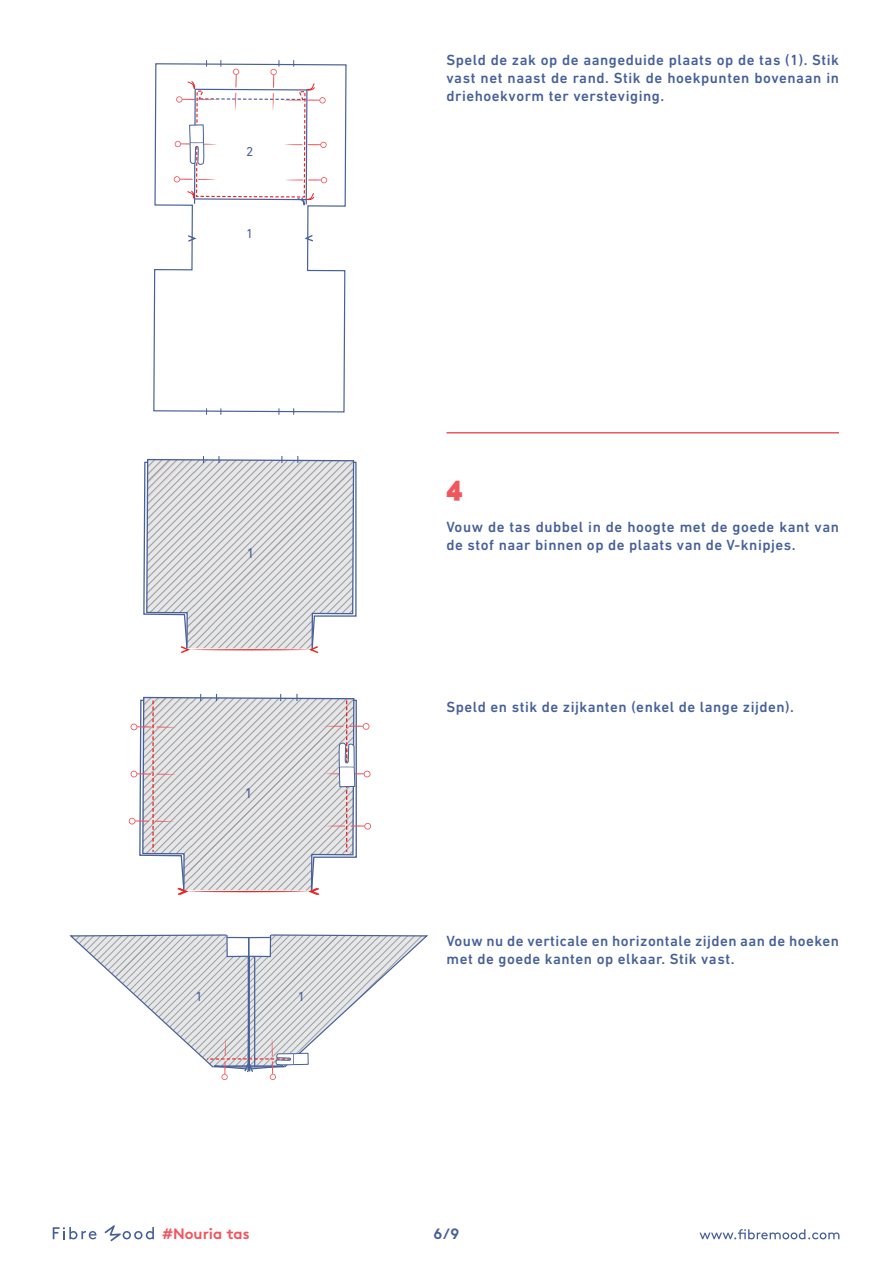
<style>
.page{position:relative;width:893px;height:1263px;background:#fff}
.page>*{position:absolute;margin:0;border:0;box-sizing:border-box;transform-origin:0 0}
.t1{font:900 28.5px "Raleway";color:#f0565d}
.t2{font:500 15px/18px "DIN Next LT Pro";letter-spacing:.035em;color:#456099}
.t3{font:700 15px "Brown";color:#f0565d}
.t4{font:700 15px "Brown";color:#456099}
.t5{font:14.55px "DIN Next LT Pro";color:#466099}
.t6{font:14.25px "DIN Next LT Pro";color:#466099}
.t7{font:13.35px "DIN Next LT Pro";color:#466099}
.t8{font:13.05px "DIN Next LT Pro";color:#466099}
</style>
<div class="page">
<svg style="left:699px;top:1229px;width:140px;height:10px"></svg>
<svg style="left:53px;top:1227px;width:44px;height:12px"></svg>
<svg style="left:104px;top:1225px;width:50px;height:16px"></svg>
<hr style="left:446px;top:432px;width:393px;height:1px;background:#f0565d">
<svg style="left:143px;top:456px;width:214px;height:198px;background:#d7d7da"></svg>
<svg style="left:129px;top:694px;width:242px;height:201px"></svg>
<svg style="left:69px;top:934px;width:359px;height:146px"></svg>
<svg style="left:153px;top:60px;width:194px;height:355px"></svg>
<p class="t8" style="left:246px;top:144px;width:9px">2</p>
<p class="t8" style="left:246px;top:226px;width:9px">1</p>
<p class="t6" style="left:247px;top:545px;width:9px">1</p>
<p class="t5" style="left:245px;top:785px;width:9px">1</p>
<p class="t7" style="left:196px;top:989px;width:9px">1</p>
<p class="t7" style="left:298px;top:989px;width:9px">1</p>
<p class="t2" style="left:446px;top:51px;width:394px;text-align:justify">Speld de zak op de aangeduide plaats op de tas (1). Stik vast net naast de rand. Stik de hoekpunten bovenaan in driehoekvorm ter versteviging.</p>
<h1 class="t1" style="left:446px;top:471px;width:18px">4</h1>
<p class="t2" style="left:446px;top:518px;width:394px">Vouw de tas dubbel in de hoogte met de goede kant van de stof naar binnen op de plaats van de V-knipjes.</p>
<p class="t2" style="left:446px;top:698px;width:349px">Speld en stik de zijkanten (enkel de lange zijden).</p>
<p class="t2" style="left:446px;top:932px;width:394px">Vouw nu de verticale en horizontale zijden aan de hoeken met de goede kanten op elkaar. Stik vast.</p>
<p class="t3" style="left:162px;top:1222px;width:89px">#Nouria tas</p>
<p class="t4" style="left:433px;top:1221px;width:28px">6/9</p>
</div>
